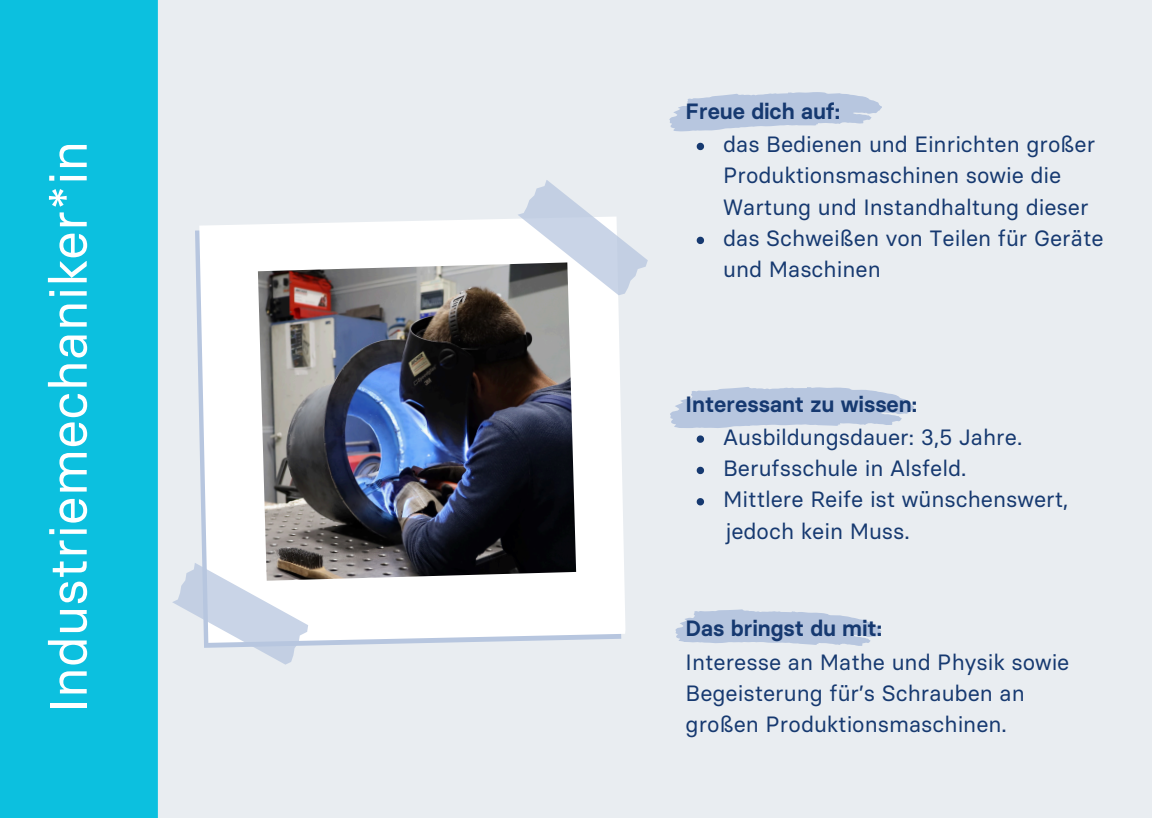
<style>
.page{position:relative;width:1152px;height:818px;background:#e9edf1}
.page>*{position:absolute;margin:0;border:0;box-sizing:border-box;transform-origin:0 0}
.t1{font:52.5px "Basier Square";color:#fff}
.t2{font:22.05px/31.3px "Basier Square";color:#163970}
.t3{font:600 22.05px "Basier Square";color:#163970}
</style>
<div class="page">
<div style="left:0;top:0;width:158px;height:818px;background:#0cc0df"></div>
<svg style="left:675px;top:609px;width:207px;height:37px"></svg>
<svg style="left:669px;top:92px;width:213px;height:58px"></svg>
<svg style="left:697px;top:237px;width:7px;height:7px"></svg>
<svg style="left:670px;top:387px;width:244px;height:56px"></svg>
<svg style="left:697px;top:467px;width:7px;height:7px"></svg>
<svg style="left:697px;top:498px;width:7px;height:7px"></svg>
<svg style="left:199px;top:219px;width:426px;height:424px;background:#fbfbfd"></svg>
<svg style="left:509px;top:180px;width:139px;height:118px"></svg>
<svg style="left:172px;top:560px;width:142px;height:105px"></svg>
<img style="left:258px;top:262px;width:318px;height:319px">
<p class="t1" style="left:37px;top:713px;width:574px;rotate:-90deg">Industriemechaniker*in</p>
<h1 class="t3" style="left:686px;top:101px;width:156px">Freue dich auf:</h1>
<p class="t2" style="left:723px;top:129px;width:374px">das Bedienen und Einrichten großer<br>Produktionsmaschinen sowie die<br>Wartung und Instandhaltung dieser</p>
<h2 class="t2" style="left:723px;top:223px;width:382px">das Schweißen von Teilen für Geräte und Maschinen</h2>
<p class="t3" style="left:686px;top:394px;width:233px">Interessant zu wissen:</p>
<p class="t2" style="left:723px;top:421px;width:301px">Ausbildungsdauer: 3,5 Jahre.</p>
<h2 class="t2" style="left:723px;top:453px;width:245px">Berufsschule in Alsfeld.</h2>
<p class="t2" style="left:723px;top:484px;width:347px">Mittlere Reife ist wünschenswert,</p>
<p class="t2" style="left:725px;top:515px;width:186px">jedoch kein Muss.</p>
<p class="t3" style="left:686px;top:619px;width:198px">Das bringst du mit:</p>
<p class="t2" style="left:686px;top:646px;width:385px">Interesse an Mathe und Physik sowie</p>
<p class="t2" style="left:686px;top:677px;width:341px">Begeisterung für’s Schrauben an großen Produktionsmaschinen.</p>
</div>
